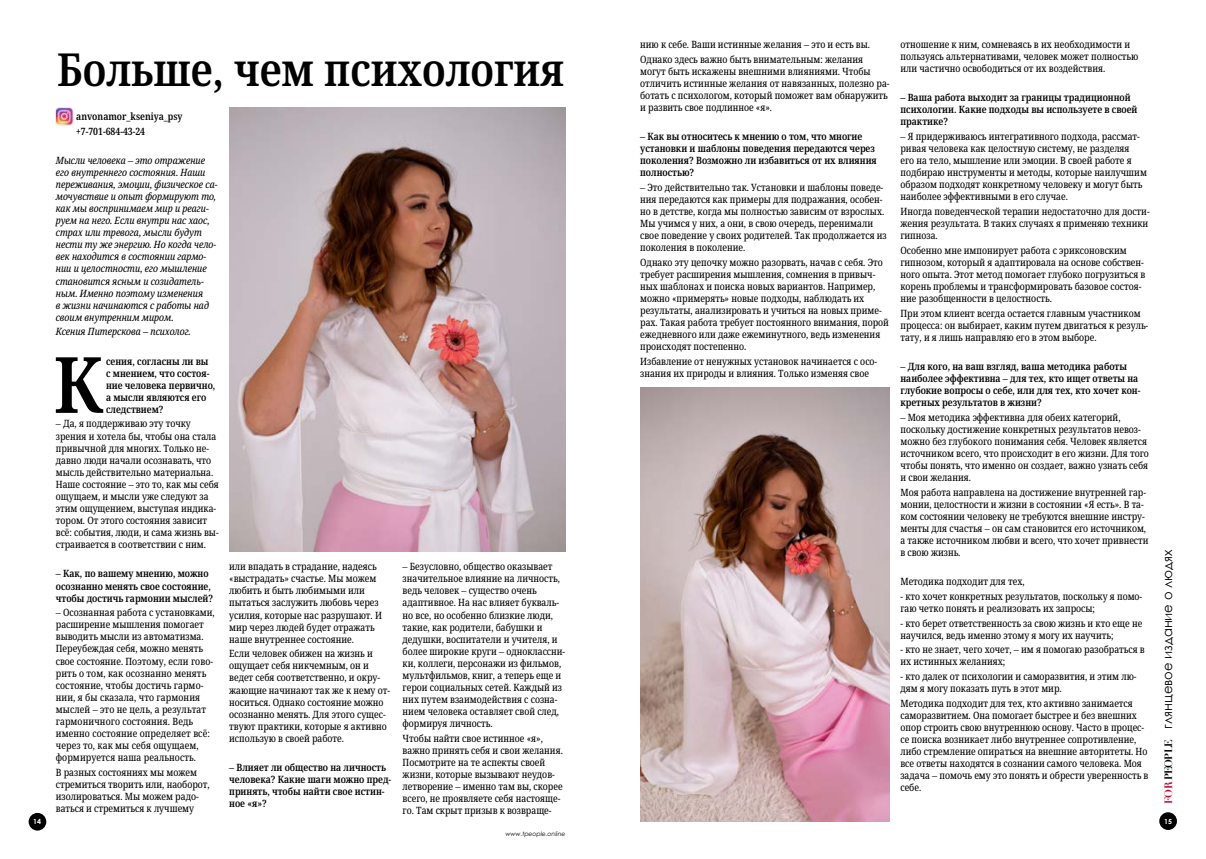
<style>
.page{position:relative;width:1206px;height:859px;background:#fff}
.page>*{position:absolute;margin:0;border:0;box-sizing:border-box;transform-origin:0 0}
.t1{font:600 77.7px "Noto Serif Condensed";color:#000}
.t2{font:600 45.5px "Noto Serif Condensed";color:#000}
.t3{font:13.12px "Century Gothic";color:#000}
.t4{font:10.06px/12.1px "Noto Serif Condensed";color:#000}
.t5{font:600 10.06px/12.1px "Noto Serif Condensed";color:#000}
.t6{font:italic 10.06px/12.1px "Noto Serif Condensed";color:#000}
.t7{font:700 7px "Century Gothic";color:#fff}
.t8{font:italic 6.12px "Century Gothic";color:#000}
.s1{font-family:"Didot";font-weight:700;font-size:10.5px;color:#b70b36}
.s2{font-family:"Didot";font-weight:700;font-size:10.5px}
</style>
<div class="page">
<div style="left:1159px;top:812px;width:17px;height:17px;background:#000;border-radius:50%"></div>
<div style="left:29px;top:812px;width:17px;height:18px;background:#000;border-radius:50%"></div>
<img style="left:56px;top:108px;width:17px;height:17px">
<img style="left:229px;top:108px;width:336px;height:443px">
<img style="left:640px;top:387px;width:250px;height:433px">
<h2 class="t2" style="left:57px;top:38px;width:508px">Больше, чем психология</h2>
<p class="t5" style="left:76px;top:109px;width:108px;line-height:14.5px">anvonamor_kseniya_psy +7-701-684-43-24</p>
<p class="t6" style="left:56px;top:154px;width:163px">Мысли человека – это отражение его внутреннего состояния. Наши переживания, эмоции, физическое са&shy;мочувствие и опыт формируют то, как мы воспринимаем мир и реаги&shy;руем на него. Если внутри нас хаос, страх или тревога, мысли будут нести ту же энергию. Но когда чело&shy;век находится в состоянии гармо&shy;нии и целостности, его мышление становится ясным и созидатель&shy;ным. Именно поэтому изменения<br>в жизни начинаются с работы над своим внутренним миром.</p>
<p class="t6" style="left:56px;top:326px;width:136px">Ксения Питерскова – психолог.</p>
<h1 class="t1" style="left:54px;top:331px;width:51px">К</h1>
<p class="t5" style="left:106px;top:355px;width:111px">сения, согласны ли вы с мнением, что состоя&shy;ние человека первично, а мысли являются его следствием?</p>
<p class="t4" style="left:56px;top:418px;width:164px">– Да, я поддерживаю эту точку зрения и хотела бы, чтобы она стала привычной для многих. Только не&shy;давно люди начали осознавать, что мысль действительно материальна.<br>Наше состояние – это то, как мы себя ощущаем, и мысли уже следуют за этим ощущением, выступая индика&shy;тором. От этого состояния зависит всё: события, люди, и сама жизнь вы&shy;страивается в соответствии с ним.</p>
<p class="t5" style="left:56px;top:568px;width:159px">– Как, по вашему мнению, можно осознанно менять свое состояние, чтобы достичь гармонии мыслей?</p>
<p class="t4" style="left:56px;top:606px;width:160px">– Осознанная работа с установками, расширение мышления помогает выводить мысли из автоматизма.<br>Переубеждая себя, можно менять свое состояние. Поэтому, если гово&shy;рить о том, как осознанно менять состояние, чтобы достичь гармо&shy;нии, я бы сказала, что гармония мыслей – это не цель, а результат гармоничного состояния. Ведь именно состояние определяет всё: через то, как мы себя ощущаем, формируется наша реальность.</p>
<p class="t4" style="left:56px;top:766px;width:155px">В разных состояниях мы можем стремиться творить или, наоборот, изолироваться. Мы можем радо&shy;ваться и стремиться к лучшему</p>
<p class="t4" style="left:229px;top:560px;width:154px">или впадать в страдание, надеясь «выстрадать» счастье. Мы можем любить и быть любимыми или пытаться заслужить любовь через усилия, которые нас разрушают. И мир через людей будет отражать наше внутреннее состояние.</p>
<p class="t4" style="left:229px;top:647px;width:162px">Если человек обижен на жизнь и ощущает себя никчемным, он и ведет себя соответственно, и окру&shy;жающие начинают так же к нему от&shy;носиться. Однако состояние можно осознанно менять. Для этого сущес&shy;твуют практики, которые я активно использую в своей работе.</p>
<p class="t5" style="left:229px;top:761px;width:163px">– Влияет ли общество на личность человека? Какие шаги можно пред&shy;принять, чтобы найти свое истин&shy;ное «я»?</p>
<p class="t4" style="left:402px;top:560px;width:164px">– Безусловно, общество оказывает значительное влияние на личность, ведь человек – существо очень адаптивное. На нас влияет букваль&shy;но все, но особенно близкие люди, такие, как родители, бабушки и дедушки, воспитатели и учителя, и более широкие круги – одноклассни&shy;ки, коллеги, персонажи из фильмов, мультфильмов, книг, а теперь еще и герои социальных сетей. Каждый из них путем взаимодействия с созна&shy;нием человека оставляет свой след, формируя личность.</p>
<p class="t4" style="left:402px;top:732px;width:162px">Чтобы найти свое истинное «я», важно принять себя и свои желания.<br>Посмотрите на те аспекты своей жизни, которые вызывают неудов&shy;летворение – именно там вы, скорее всего, не проявляете себя настояще&shy;го. Там скрыт призыв к возвраще-</p>
<p class="t4" style="left:640px;top:37px;width:231px;line-height:14.5px">нию к себе. Ваши истинные желания – это и есть вы.<br>Однако здесь важно быть внимательным: желания</p>
<p class="t4" style="left:640px;top:65px;width:251px">могут быть искажены внешними влияниями. Чтобы отличить истинные желания от навязанных, полезно ра&shy;ботать с психологом, который поможет вам обнаружить и развить свое подлинное «я».</p>
<p class="t5" style="left:640px;top:131px;width:238px">– Как вы относитесь к мнению о том, что многие установки и шаблоны поведения передаются через поколения? Возможно ли избавиться от их влияния полностью?</p>
<p class="t4" style="left:640px;top:181px;width:248px">– Это действительно так. Установки и шаблоны поведе&shy;ния передаются как примеры для подражания, особен&shy;но в детстве, когда мы полностью зависим от взрослых.<br>Мы учимся у них, а они, в свою очередь, перенимали свое поведение у своих родителей. Так продолжается из поколения в поколение.</p>
<p class="t4" style="left:640px;top:256px;width:250px">Однако эту цепочку можно разорвать, начав с себя. Это требует расширения мышления, сомнения в привыч&shy;ных шаблонах и поиска новых вариантов. Например, можно «примерять» новые подходы, наблюдать их результаты, анализировать и учиться на новых приме&shy;рах. Такая работа требует постоянного внимания, порой ежедневного или даже ежеминутного, ведь изменения происходят постепенно.</p>
<p class="t4" style="left:640px;top:355px;width:238px">Избавление от ненужных установок начинается с осо&shy;знания их природы и влияния. Только изменяя свое</p>
<p class="t4" style="left:900px;top:39px;width:239px">отношение к ним, сомневаясь в их необходимости и пользуясь альтернативами, человек может полностью или частично освободиться от их воздействия.</p>
<p class="t5" style="left:900px;top:92px;width:238px">– Ваша работа выходит за границы традиционной психологии. Какие подходы вы используете в своей практике?</p>
<p class="t4" style="left:900px;top:131px;width:248px">– Я придерживаюсь интегративного подхода, рассмат&shy;ривая человека как целостную систему, не разделяя<br>его на тело, мышление или эмоции. В своей работе я подбираю инструменты и методы, которые наилучшим образом подходят конкретному человеку и могут быть наиболее эффективными в его случае.</p>
<p class="t4" style="left:900px;top:205px;width:251px">Иногда поведенческой терапии недостаточно для дости&shy;жения результата. В таких случаях я применяю техники гипноза.</p>
<p class="t4" style="left:900px;top:244px;width:246px">Особенно мне импонирует работа с эриксоновским гипнозом, который я адаптировала на основе собствен&shy;ного опыта. Этот метод помогает глубоко погрузиться в корень проблемы и трансформировать базовое состоя&shy;ние разобщенности в целостность.</p>
<p class="t4" style="left:900px;top:307px;width:249px">При этом клиент всегда остается главным участником процесса: он выбирает, каким путем двигаться к резуль&shy;тату, и я лишь направляю его в этом выборе.</p>
<p class="t5" style="left:900px;top:360px;width:241px">– Для кого, на ваш взгляд, ваша методика работы наиболее эффективна – для тех, кто ищет ответы на глубокие вопросы о себе, или для тех, кто хочет кон&shy;кретных результатов в жизни?</p>
<p class="t4" style="left:900px;top:411px;width:250px">– Моя методика эффективна для обеих категорий, поскольку достижение конкретных результатов невоз&shy;можно без глубокого понимания себя. Человек является источником всего, что происходит в его жизни. Для того чтобы понять, что именно он создает, важно узнать себя и свои желания.</p>
<p class="t4" style="left:900px;top:486px;width:250px">Моя работа направлена на достижение внутренней гар&shy;монии, целостности и жизни в состоянии «Я есть». В та&shy;ком состоянии человеку не требуются внешние инстру&shy;менты для счастья – он сам становится его источником, а также источником любви и всего, что хочет привнести в свою жизнь.</p>
<p class="t4" style="left:900px;top:575px;width:126px">Методика подходит для тех,</p>
<p class="t4" style="left:900px;top:590px;width:243px">- кто хочет конкретных результатов, поскольку я помо&shy;гаю четко понять и реализовать их запросы;</p>
<p class="t4" style="left:900px;top:617px;width:243px">- кто берет ответственность за свою жизнь и кто еще не научился, ведь именно этому я могу их научить;</p>
<p class="t4" style="left:900px;top:643px;width:246px">- кто не знает, чего хочет, – им я помогаю разобраться в их истинных желаниях;</p>
<p class="t4" style="left:900px;top:670px;width:238px">- кто далек от психологии и саморазвития, и этим лю&shy;дям я могу показать путь в этот мир.</p>
<p class="t4" style="left:900px;top:697px;width:249px">Методика подходит для тех, кто активно занимается саморазвитием. Она помогает быстрее и без внешних опор строить свою внутреннюю основу. Часто в процес&shy;се поиска возникает либо внутреннее сопротивление, либо стремление опираться на внешние авторитеты. Но все ответы находятся в сознании самого человека. Моя задача – помочь ему это понять и обрести уверенность в себе.</p>
<h3 class="t3" style="left:1158px;top:803px;width:256px;rotate:-90deg"><span class="s1">FOR</span> <span class="s2">PEOPLE</span> глянцевое издание о людях</h3>
<p class="t7" style="left:33px;top:816px;width:9px">14</p>
<p class="t7" style="left:1164px;top:815px;width:9px">15</p>
<p class="t8" style="left:505px;top:829px;width:62px">www.tpeople.online</p>
</div>
